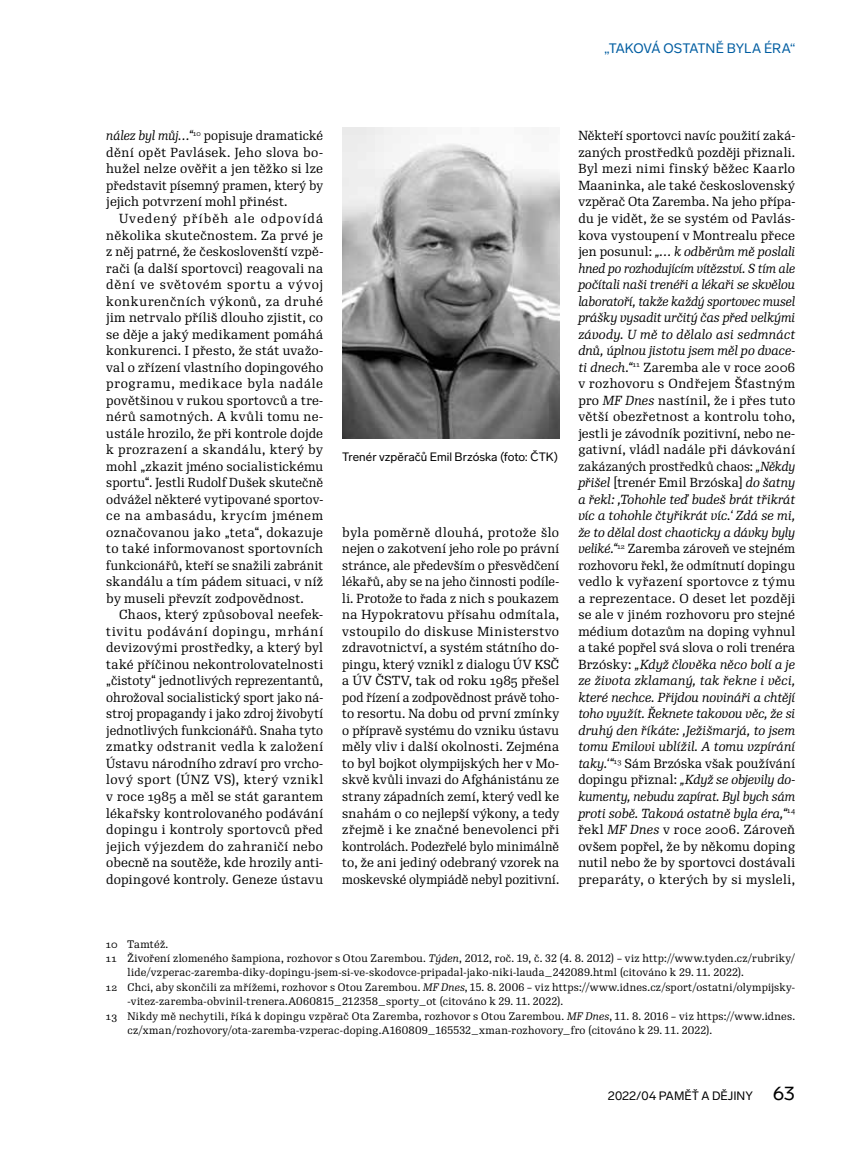
<style>
.page{position:relative;width:859px;height:1149px;background:#fff}
.page>*{position:absolute;margin:0;border:0;box-sizing:border-box;transform-origin:0 0}
.t1{font:13.5px "Lab Grotesque";letter-spacing:-.005em;color:#005da1}
.t2{font:12.75px/16.5px "Re Public Std";letter-spacing:.015em;color:#000;text-align:justify}
.t3{font:12.75px/16.5px "Re Public Std";letter-spacing:.015em;color:#000;text-align:justify;scale:.96 1}
.t4{font:12px "Lab Grotesque";color:#000}
.t5{font:10.5px "Re Public";letter-spacing:.02em;color:#000}
.s1{font-style:italic}
.s2{font-family:"Re Public Std"}
.s3{font-size:19.5px}
</style>
<div class="page">
<img style="left:343px;top:128px;width:216px;height:310px">
<p class="t1" style="left:604px;top:39px;width:192px">„TAKOVÁ OSTATNĚ BYLA ÉRA“</p>
<p class="t3" style="left:106px;top:128px;width:227px"><span class="s1">nález byl můj…“</span><sup>10</sup> popisuje dramatické dění opět Pavlásek. Jeho slova bo&shy;hužel nelze ověřit a jen těžko si lze představit písemný pramen, který by jejich potvrzení mohl přinést.</p>
<p class="t2" style="left:106px;top:210px;width:218px;text-indent:13px">Uvedený příběh ale odpovídá několika skutečnostem. Za prvé je z něj patrné, že českoslovenští vzpě&shy;rači (a další sportovci) reagovali na dění ve světovém sportu a vývoj konkurenčních výkonů, za druhé jim netrvalo příliš dlouho zjistit, co se děje a jaký medikament pomáhá konkurenci. I přesto, že stát uvažo&shy;val o zřízení vlastního dopingového programu, medikace byla nadále povětšinou v rukou sportovců a tre&shy;nérů samotných. A kvůli tomu ne&shy;ustále hrozilo, že při kontrole dojde k prozrazení a skandálu, který by mohl „zkazit jméno socialistickému sportu“. Jestli Rudolf Dušek skutečně odvážel některé vytipované sportov&shy;ce na ambasádu, krycím jménem označovanou jako „teta“, dokazuje to také informovanost sportovních funkcionářů, kteří se snažili zabránit skandálu a tím pádem situaci, v níž by museli převzít zodpovědnost.</p>
<p class="t2" style="left:106px;top:606px;width:218px;text-indent:13px">Chaos, který způsoboval neefek&shy;tivitu podávání dopingu, mrhání devizovými prostředky, a který byl také příčinou nekontrolovatelnosti „čistoty“ jednotlivých reprezentantů, ohrožoval socialistický sport jako ná&shy;stroj propagandy i jako zdroj živobytí jednotlivých funkcionářů. Snaha tyto zmatky odstranit vedla k založení Ústavu národního zdraví pro vrcho&shy;lový sport (ÚNZ VS), který vznikl v roce 1985 a měl se stát garantem lékařsky kontrolovaného podávání dopingu i kontroly sportovců před jejich výjezdem do zahraničí nebo obecně na soutěže, kde hrozily anti&shy;dopingové kontroly. Geneze ústavu</p>
<p class="t4" style="left:342px;top:449px;width:217px">Trenér vzpěračů Emil Brzóska (foto: ČTK)</p>
<p class="t2" style="left:342px;top:524px;width:218px">byla poměrně dlouhá, protože šlo nejen o zakotvení jeho role po právní stránce, ale především o přesvědčení lékařů, aby se na jeho činnosti podíle&shy;li. Protože to řada z nich s poukazem na Hypokratovu přísahu odmítala, vstoupilo do diskuse Ministerstvo zdravotnictví, a systém státního do&shy;pingu, který vznikl z dialogu ÚV KSČ a ÚV ČSTV, tak od roku 1985 přešel pod řízení a zodpovědnost právě toho&shy;to resortu. Na dobu od první zmínky o přípravě systému do vzniku ústavu měly vliv i další okolnosti. Zejména to byl bojkot olympijských her v Mo&shy;skvě kvůli invazi do Afghánistánu ze strany západních zemí, který vedl ke snahám o co nejlepší výkony, a tedy zřejmě i ke značné benevolenci při kontrolách. Podezřelé bylo minimálně to, že ani jediný odebraný vzorek na moskevské olympiádě nebyl pozitivní.</p>
<p class="t2" style="left:578px;top:128px;width:218px">Někteří sportovci navíc použití zaká&shy;zaných prostředků později přiznali.<br>Byl mezi nimi finský běžec Kaarlo Maaninka, ale také československý vzpěrač Ota Zaremba. Na jeho přípa&shy;du je vidět, že se systém od Pavlás&shy;kova vystoupení v Montrealu přece jen posunul: <span class="s1">„… k odběrům mě poslali hned po rozhodujícím vítězství. S tím ale počítali naši trenéři a lékaři se skvělou laboratoří, takže každý sportovec musel prášky vysadit určitý čas před velkými závody. U mě to dělalo asi sedmnáct dnů, úplnou jistotu jsem měl po dvace&shy;ti dnech.“</span><sup>11</sup> Zaremba ale v roce 2006 v rozhovoru s Ondřejem Šťastným pro <span class="s1">MF Dnes</span> nastínil, že i přes tuto větší obezřetnost a kontrolu toho, jestli je závodník pozitivní, nebo ne&shy;gativní, vládl nadále při dávkování zakázaných prostředků chaos: <span class="s1">„Někdy přišel</span> [trenér Emil Brzóska] <span class="s1">do šatny a řekl: ,Tohohle teď budeš brát třikrát víc a tohohle čtyřikrát víc.‘ Zdá se mi, že to dělal dost chaoticky a dávky byly veliké.“</span><sup>12</sup> Zaremba zároveň ve stejném rozhovoru řekl, že odmítnutí dopingu vedlo k vyřazení sportovce z týmu a reprezentace. O deset let později se ale v jiném rozhovoru pro stejné médium dotazům na doping vyhnul a také popřel svá slova o roli trenéra Brzósky: <span class="s1">„Když člověka něco bolí a je ze života zklamaný, tak řekne i věci, které nechce. Přijdou novináři a chtějí toho využít. Řeknete takovou věc, že si druhý den říkáte: ,Ježišmarjá, to jsem tomu Emilovi ublížil. A tomu vzpírání taky.‘“</span><sup>13</sup> Sám Brzóska však používání dopingu přiznal: <span class="s1">„Když se objevily do&shy;kumenty, nebudu zapírat. Byl bych sám proti sobě. Taková ostatně byla éra,“</span><sup>14 </sup>řekl <span class="s1">MF Dnes</span> v roce 2006. Zároveň ovšem popřel, že by někomu doping nutil nebo že by sportovci dostávali preparáty, o kterých by si mysleli,</p>
<p class="t5" style="left:106px;top:937px;width:63px"><span class="s2">10</span> Tamtéž.</p>
<p class="t5" style="left:106px;top:951px;width:690px"><span class="s2">11</span> Živoření zlomeného šampiona, rozhovor s Otou Zarembou. <span class="s1">Týden</span>, 2012, roč. 19, č. 32 (4. 8. 2012) – viz http://www.tyden.cz/rubriky/</p>
<p class="t5" style="left:128px;top:966px;width:618px">lide/vzperac-zaremba-diky-dopingu-jsem-si-ve-skodovce-pripadal-jako-niki-lauda_242089.html (citováno k 29. 11. 2022).</p>
<p class="t5" style="left:106px;top:980px;width:690px"><span class="s2">12</span> Chci, aby skončili za mřížemi, rozhovor s Otou Zarembou. <span class="s1">MF Dnes</span>, 15. 8. 2006 – viz https://www.idnes.cz/sport/ostatni/olympijsky-</p>
<p class="t5" style="left:128px;top:994px;width:437px">-vitez-zaremba-obvinil-trenera.A060815_212358_sporty_ot (citováno k 29. 11. 2022).</p>
<p class="t5" style="left:106px;top:1009px;width:690px"><span class="s2">13</span> Nikdy mě nechytili, říká k dopingu vzpěrač Ota Zaremba, rozhovor s Otou Zarembou. <span class="s1">MF Dnes</span>, 11. 8. 2016 – viz https://www.idnes.</p>
<p class="t5" style="left:128px;top:1023px;width:586px">cz/xman/rozhovory/ota-zaremba-vzperac-doping.A160809_165532_xman-rozhovory_fro (citováno k 29. 11. 2022).</p>
<p class="t4" style="left:608px;top:1087px;width:189px">2022/04 PAMĚŤ A DĚJINY <span class="s3">63</span></p>
</div>
